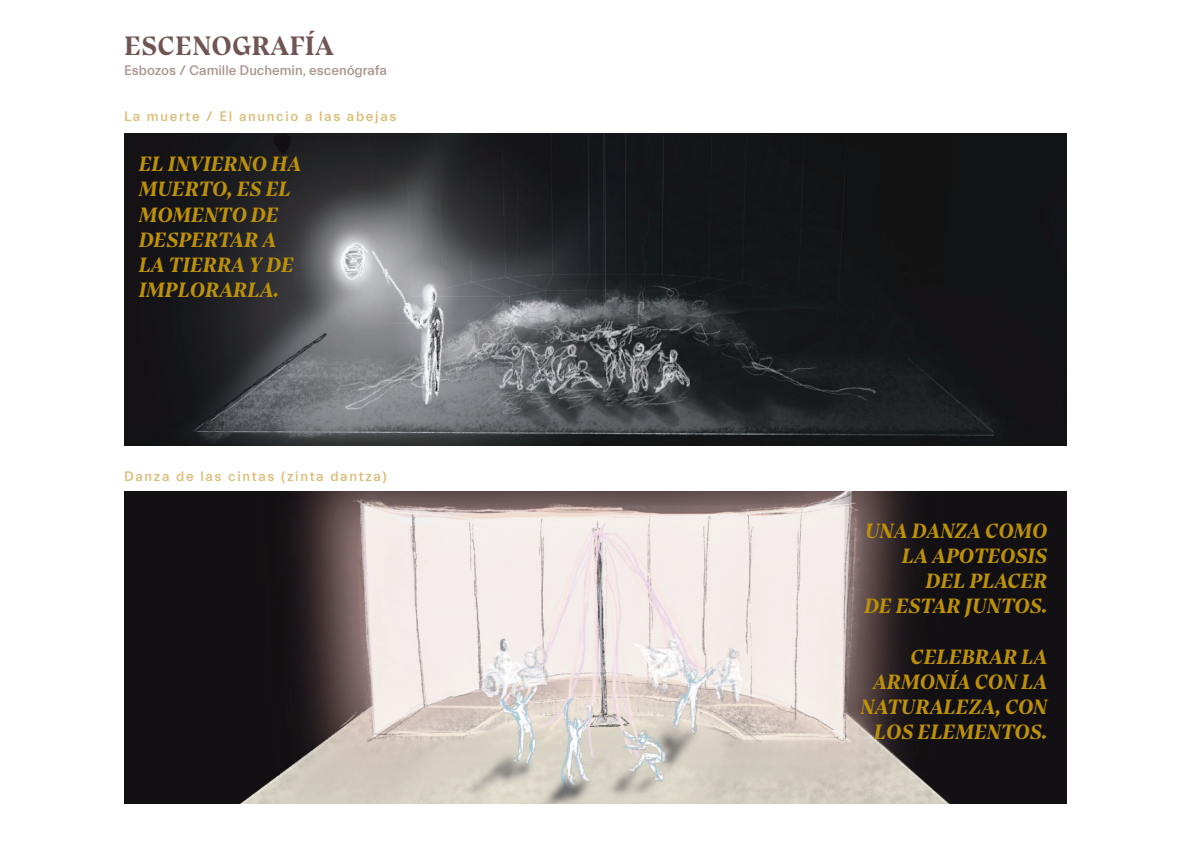
<style>
.page{position:relative;width:1191px;height:842px;background:#fff}
.page>*{position:absolute;margin:0;border:0;box-sizing:border-box;transform-origin:0 0}
.t1{font:700 27px "TRY Bluu Suuperstar";color:#715454}
.t2{font:italic 700 21px/25.2px "TRY Bluu Suuperstar";color:#bd9107;text-align:right}
.t3{font:500 14px "Everett";letter-spacing:.12em;color:#dbbb74}
.t4{font:500 14px "Everett";color:#a99492}
</style>
<div class="page">
<img style="left:124px;top:134px;width:943px;height:312px">
<img style="left:124px;top:492px;width:943px;height:312px">
<p class="t1" style="left:124px;top:29px;width:211px">ESCENOGRAFÍA</p>
<p class="t4" style="left:124px;top:62px;width:264px">Esbozos / Camille Duchemin, escenógrafa</p>
<p class="t3" style="left:124px;top:109px;width:274px">La muerte / El anuncio a las abejas</p>
<p class="t2" style="left:139px;top:151px;width:164px;text-align:left">EL INVIERNO HA<br>MUERTO, ES EL<br>MOMENTO DE<br>DESPERTAR A<br>LA TIERRA Y DE<br>IMPLORARLA.</p>
<p class="t3" style="left:124px;top:468px;width:264px">Danza de las cintas (zinta dantza)</p>
<p class="t2" style="left:864px;top:518px;width:185px">UNA DANZA COMO<br>LA APOTEOSIS<br>DEL PLACER<br>DE ESTAR JUNTOS.</p>
<p class="t2" style="left:860px;top:644px;width:188px">CELEBRAR LA<br>ARMONÍA CON LA<br>NATURALEZA, CON<br>LOS ELEMENTOS.</p>
</div>
